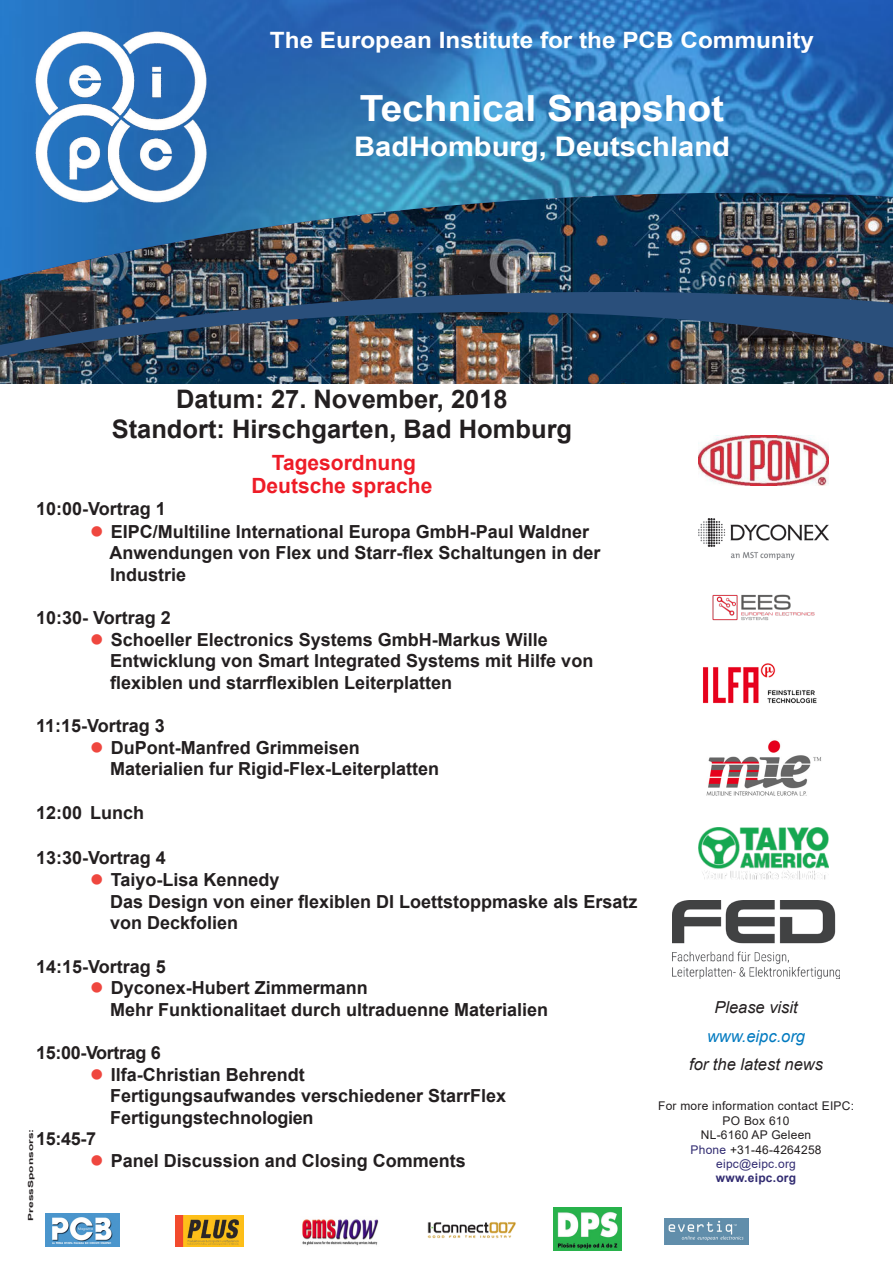
<style>
.page{position:relative;width:893px;height:1263px;background:#fff}
.page>*{position:absolute;margin:0;border:0;box-sizing:border-box;transform-origin:0 0}
.t1{font:700 36px "Arial";color:#fff;scale:1.08 1}
.t2{font:700 27px "Arial";color:#fff;scale:1.08 1}
.t3{font:700 25.5px/30.6px "Arial";color:#231f20;text-align:center}
.t4{font:700 22.5px "Arial";color:#fff;scale:1.08 1}
.t5{font:700 21px "Arial";color:#ee1c27}
.t6{font:700 18px "Arial";color:#231f20}
.t7{font:700 18px "Arial";letter-spacing:-.02em;color:#231f20}
.t8{font:italic 16.5px "Arial";color:#231f20}
.t9{font:italic 16.5px "Arial";color:#027ac0}
.t10{font:12px "Arial";letter-spacing:.02em;color:#231f20}
.t11{font:12px "Arial";letter-spacing:.02em;color:#312b71}
.t12{font:700 12px "Arial";letter-spacing:.02em;color:#312b71}
.t13{font:700 7.05px "Arial";color:#231f20;scale:1.72 1}
.s1{color:#ef473f}
.s2{color:#312b71}
</style>
<div class="page">
<img style="left:0;top:0;width:893px;height:258px">
<img style="left:0;top:258px;width:893px;height:126px">
<img style="left:33px;top:31px;width:176px;height:173px">
<img style="left:664px;top:1218px;width:84px;height:27px">
<img style="left:553px;top:1208px;width:68px;height:42px">
<img style="left:427px;top:1222px;width:89px;height:17px">
<img style="left:45px;top:1213px;width:74px;height:34px">
<img style="left:302px;top:1219px;width:77px;height:27px">
<img style="left:176px;top:1216px;width:68px;height:31px">
<img style="left:706px;top:740px;width:115px;height:56px">
<img style="left:699px;top:436px;width:130px;height:50px">
<img style="left:699px;top:519px;width:130px;height:40px">
<img style="left:712px;top:594px;width:103px;height:27px">
<img style="left:699px;top:828px;width:130px;height:52px">
<img style="left:703px;top:663px;width:114px;height:41px">
<img style="left:673px;top:901px;width:166px;height:78px">
<p class="t4" style="left:270px;top:25px;width:505px">The European Institute for the PCB Community</p>
<p class="t1" style="left:360px;top:83px;width:339px">Technical Snapshot</p>
<p class="t2" style="left:354px;top:127px;width:350px">BadHomburg, Deutschland</p>
<p class="t3" style="left:112px;top:384px;width:462px">Datum: 27. November, 2018<br>Standort: Hirschgarten, Bad Homburg</p>
<p class="t5" style="left:272px;top:448px;width:146px">Tagesordnung</p>
<p class="t5" style="left:251px;top:471px;width:182px">Deutsche sprache</p>
<p class="t6" style="left:36px;top:496px;width:131px">10:00-Vortrag 1</p>
<p class="t6" style="left:90px;top:519px;width:501px"><span class="s1">●</span> EIPC/Multiline International Europa GmbH-Paul Waldner</p>
<p class="t6" style="left:109px;top:540px;width:493px">Anwendungen von Flex und Starr-flex Schaltungen in der</p>
<p class="t6" style="left:110px;top:562px;width:78px">Industrie</p>
<p class="t6" style="left:36px;top:605px;width:136px">10:30- Vortrag 2</p>
<p class="t6" style="left:90px;top:627px;width:459px"><span class="s1">●</span> Schoeller Electronics Systems GmbH-Markus Wille</p>
<p class="t6" style="left:110px;top:648px;width:485px">Entwicklung von Smart Integrated Systems mit Hilfe von</p>
<p class="t6" style="left:110px;top:670px;width:344px">flexiblen und starrflexiblen Leiterplatten</p>
<p class="t6" style="left:36px;top:713px;width:130px">11:15-Vortrag 3</p>
<p class="t6" style="left:90px;top:735px;width:271px"><span class="s1">●</span> DuPont-Manfred Grimmeisen</p>
<p class="t6" style="left:110px;top:756px;width:331px">Materialien fur Rigid-Flex-Leiterplatten</p>
<p class="t6" style="left:36px;top:799px;width:109px">12:00 Lunch</p>
<p class="t6" style="left:36px;top:844px;width:131px">13:30-Vortrag 4</p>
<p class="t6" style="left:90px;top:867px;width:191px"><span class="s1">●</span> Taiyo-Lisa Kennedy</p>
<p class="t6" style="left:110px;top:889px;width:529px">Das Design von einer flexiblen DI Loettstoppmaske als Ersatz</p>
<p class="t6" style="left:110px;top:910px;width:130px">von Deckfolien</p>
<p class="t6" style="left:36px;top:953px;width:131px">14:15-Vortrag 5</p>
<p class="t6" style="left:90px;top:975px;width:279px"><span class="s1">●</span> Dyconex-Hubert Zimmermann</p>
<p class="t6" style="left:110px;top:997px;width:440px">Mehr Funktionalitaet durch ultraduenne Materialien</p>
<p class="t7" style="left:36px;top:1040px;width:126px">15:00-Vortrag 6</p>
<p class="t6" style="left:90px;top:1061px;width:216px"><span class="s1">●</span> Ilfa-Christian Behrendt</p>
<p class="t6" style="left:110px;top:1083px;width:398px">Fertigungsaufwandes verschiedener StarrFlex</p>
<p class="t6" style="left:110px;top:1105px;width:205px">Fertigungstechnologien</p>
<p class="t6" style="left:36px;top:1126px;width:61px">15:45-7</p>
<p class="t6" style="left:90px;top:1148px;width:377px"><span class="s1">●</span> Panel Discussion and Closing Comments</p>
<p class="t13" style="left:26px;top:1221px;width:55px;rotate:-90deg">PressSponsors:</p>
<p class="t8" style="left:714px;top:997px;width:85px">Please visit</p>
<p class="t9" style="left:707px;top:1025px;width:100px">www.eipc.org</p>
<p class="t8" style="left:689px;top:1054px;width:135px">for the latest news</p>
<p class="t10" style="left:658px;top:1098px;width:197px">For more information contact EIPC:</p>
<p class="t10" style="left:723px;top:1112px;width:68px">PO Box 610</p>
<p class="t10" style="left:701px;top:1127px;width:112px">NL-6160 AP Geleen</p>
<p class="t10" style="left:691px;top:1141px;width:132px"><span class="s2">Phone</span> +31-46-4264258</p>
<p class="t11" style="left:716px;top:1155px;width:81px">eipc@eipc.org</p>
<p class="t12" style="left:716px;top:1170px;width:82px">www.eipc.org</p>
</div>
